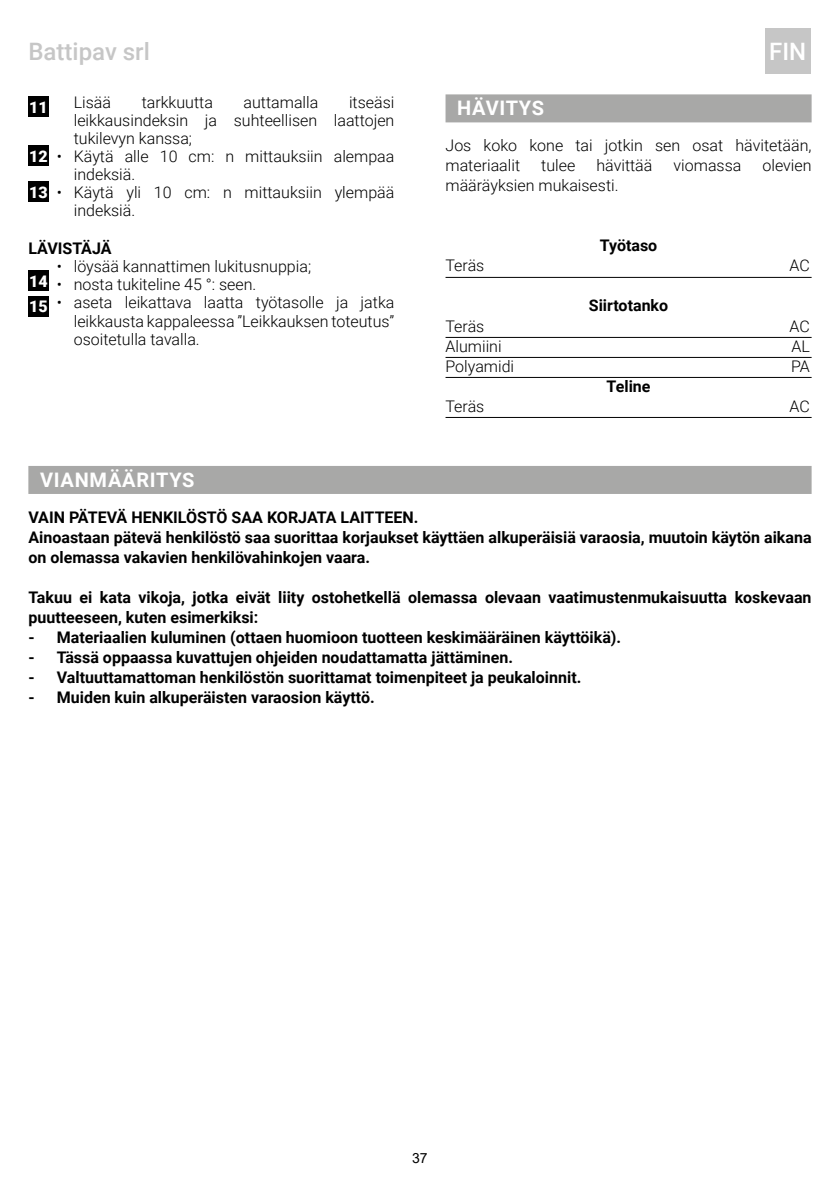
<style>
.page{position:relative;width:840px;height:1191px;background:#fff}
.page>*{position:absolute;margin:0;border:0;box-sizing:border-box;transform-origin:0 0}
.t1{font:500 24px "Roboto";color:#c6c6c6}
.t2{font:500 24px "Roboto";color:#fff}
.t3{font:700 20px "Roboto";letter-spacing:.035em;color:#fff}
.t4{font:700 16px/20px "Roboto";color:#000}
.t5{font:300 16px/20px "Roboto";color:#000}
.t6{font:900 16px "Roboto";color:#fff}
.t7{font:14px "Arial";color:#000}
.s1{font-weight:900;color:#fff}
</style>
<div class="page">
<div style="left:764px;top:28px;width:46px;height:46px;background:#c6c6c6"></div>
<div style="left:28px;top:97px;width:20px;height:20px;background:#000"></div>
<div style="left:28px;top:146px;width:20px;height:20px;background:#000"></div>
<div style="left:28px;top:182px;width:20px;height:20px;background:#000"></div>
<div style="left:28px;top:271px;width:20px;height:20px;background:#000"></div>
<div style="left:28px;top:296px;width:20px;height:20px;background:#000"></div>
<div style="left:445px;top:94px;width:366px;height:28px;background:#a8a8a7"></div>
<hr style="left:445px;top:277px;width:366px;height:1px;background:#000">
<hr style="left:445px;top:337px;width:366px;height:1px;background:#000">
<hr style="left:445px;top:357px;width:366px;height:1px;background:#000">
<hr style="left:445px;top:377px;width:366px;height:1px;background:#000">
<hr style="left:445px;top:417px;width:366px;height:1px;background:#000">
<div style="left:28px;top:466px;width:783px;height:28px;background:#a8a8a7"></div>
<h1 class="t1" style="left:28px;top:35px;width:123px">Battipav srl</h1>
<h1 class="t2" style="left:768px;top:35px;width:38px">FIN</h1>
<p class="t6" style="left:29px;top:96px;width:20px">11</p>
<p class="t5" style="left:74px;top:92px;width:39px">Lisää</p>
<p class="t5" style="left:142px;top:92px;width:73px">tarkkuutta</p>
<p class="t5" style="left:243px;top:92px;width:76px">auttamalla</p>
<p class="t5" style="left:349px;top:92px;width:47px">itseäsi</p>
<p class="t5" style="left:74px;top:110px;width:322px">leikkausindeksin ja suhteellisen laattojen</p>
<p class="t5" style="left:74px;top:128px;width:120px">tukilevyn kanssa;</p>
<p class="t5" style="left:29px;top:146px;width:366px"><span class="s1">12</span> • Käytä alle 10 cm: n mittauksiin alempaa</p>
<p class="t5" style="left:74px;top:164px;width:63px">indeksiä.</p>
<p class="t5" style="left:29px;top:182px;width:366px"><span class="s1">13</span> • Käytä yli 10 cm: n mittauksiin ylempää</p>
<p class="t5" style="left:74px;top:200px;width:63px">indeksiä.</p>
<p class="t4" style="left:28px;top:238px;width:85px">LÄVISTÄJÄ</p>
<p class="t5" style="left:57px;top:256px;width:256px">• löysää kannattimen lukitusnuppia;</p>
<p class="t5" style="left:29px;top:274px;width:229px"><sup>14</sup> • nosta tukiteline 45 °: seen.</p>
<p class="t5" style="left:29px;top:292px;width:366px"><span class="s1">15</span> • aseta leikattava laatta työtasolle ja jatka</p>
<p class="t5" style="left:74px;top:310px;width:322px">leikkausta kappaleessa ”Leikkauksen toteutus”</p>
<p class="t5" style="left:74px;top:328px;width:127px">osoitetulla tavalla.</p>
<p class="t3" style="left:457px;top:94px;width:88px">HÄVITYS</p>
<p class="t5" style="left:445px;top:135px;width:367px">Jos koko kone tai jotkin sen osat hävitetään, materiaalit</p>
<p class="t5" style="left:541px;top:155px;width:36px">tulee</p>
<p class="t5" style="left:596px;top:155px;width:57px">hävittää</p>
<p class="t5" style="left:673px;top:155px;width:69px">viomassa</p>
<p class="t5" style="left:762px;top:155px;width:51px">olevien</p>
<p class="t5" style="left:445px;top:175px;width:174px">määräyksien mukaisesti.</p>
<p class="t4" style="left:599px;top:235px;width:59px">Työtaso</p>
<p class="t5" style="left:445px;top:255px;width:40px">Teräs</p>
<p class="t5" style="left:789px;top:255px;width:22px">AC</p>
<p class="t4" style="left:588px;top:295px;width:81px">Siirtotanko</p>
<p class="t5" style="left:445px;top:315px;width:40px">Teräs</p>
<p class="t5" style="left:789px;top:315px;width:22px">AC</p>
<p class="t5" style="left:445px;top:335px;width:58px">Alumiini</p>
<p class="t5" style="left:791px;top:335px;width:20px">AL</p>
<p class="t5" style="left:445px;top:355px;width:70px">Polyamidi</p>
<p class="t5" style="left:790px;top:355px;width:20px">PA</p>
<p class="t4" style="left:606px;top:375px;width:45px">Teline</p>
<p class="t5" style="left:445px;top:395px;width:40px">Teräs</p>
<p class="t5" style="left:789px;top:395px;width:22px">AC</p>
<p class="t3" style="left:40px;top:466px;width:156px">VIANMÄÄRITYS</p>
<p class="t4" style="left:28px;top:506px;width:784px">VAIN PÄTEVÄ HENKILÖSTÖ SAA KORJATA LAITTEEN.<br>Ainoastaan pätevä henkilöstö saa suorittaa korjaukset käyttäen alkuperäisiä varaosia, muutoin käytön aikana on olemassa vakavien henkilövahinkojen vaara.</p>
<p class="t4" style="left:28px;top:586px;width:784px">Takuu ei kata vikoja, jotka eivät liity ostohetkellä olemassa olevaan vaatimustenmukaisuutta koskevaan puutteeseen, kuten esimerkiksi:</p>
<p class="t4" style="left:28px;top:626px;width:594px">- Materiaalien kuluminen (ottaen huomioon tuotteen keskimääräinen käyttöikä).</p>
<p class="t4" style="left:28px;top:646px;width:486px">- Tässä oppaassa kuvattujen ohjeiden noudattamatta jättäminen.</p>
<p class="t4" style="left:28px;top:666px;width:554px">- Valtuuttamattoman henkilöstön suorittamat toimenpiteet ja peukaloinnit.</p>
<p class="t4" style="left:28px;top:686px;width:348px">- Muiden kuin alkuperäisten varaosion käyttö.</p>
<p class="t7" style="left:412px;top:1148px;width:17px">37</p>
</div>
